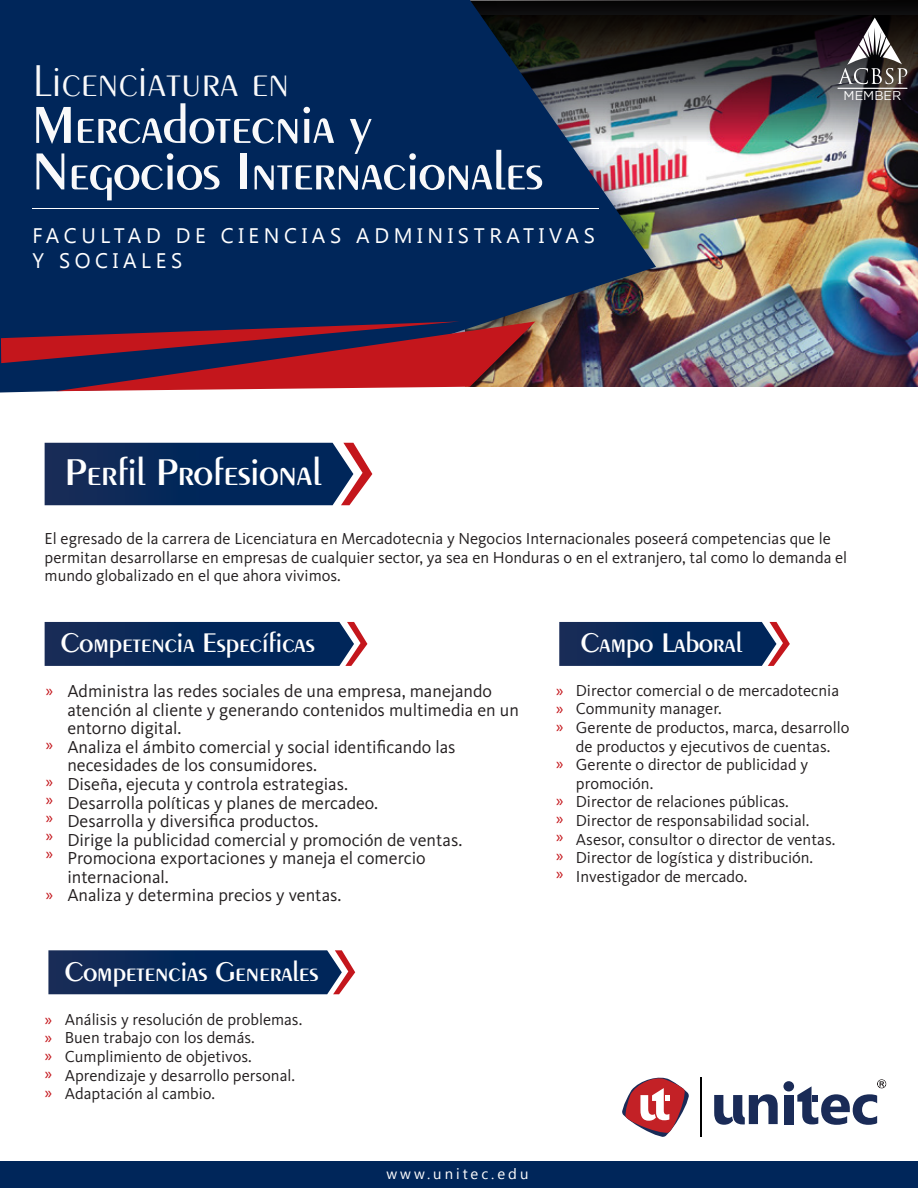
<style>
.page{position:relative;width:918px;height:1188px;background:#fff}
.page>*{position:absolute;margin:0;border:0;box-sizing:border-box;transform-origin:0 0}
.t1{font:600 55.5px/46.5px "Peignot LT Std";color:#f9f9fa}
.t2{font:300 47.55px "Peignot LT Std";color:#f9f9fa}
.t3{font:600 39.75px "Peignot LT Std";color:#fff}
.t4{font:600 28.8px "Peignot LT Std";color:#fff}
.t5{font:21px/25.2px "Segoe UI";letter-spacing:.22em;color:#fff}
.t6{font:18px/18.6px "Kievit OT";color:#231f20}
.t7{font:16.5px/18.6px "Kievit OT";color:#231f20}
.t8{font:16.5px/18.3px "Kievit OT";color:#c4161c;text-align:justify}
.t9{font:14.85px "Segoe UI";letter-spacing:.2em;color:#fff}
.t10{font:12.75px "Gotham";color:#fff}
</style>
<div class="page">
<img style="left:711px;top:142px;width:207px;height:245px">
<img style="left:711px;top:1px;width:207px;height:141px">
<svg style="left:837px;top:18px;width:71px;height:71px;background:#565052"></svg>
<svg style="left:45px;top:443px;width:327px;height:62px;background:#1a3461"></svg>
<svg style="left:559px;top:622px;width:231px;height:44px;background:#1c3561"></svg>
<img style="left:656px;top:0;width:55px;height:387px">
<svg style="left:0;top:0;width:656px;height:393px;background:#112e59"></svg>
<hr style="left:32px;top:208px;width:567px;height:1px;background:#fff">
<svg style="left:1px;top:321px;width:534px;height:70px;background:#74283e"></svg>
<svg style="left:622px;top:1077px;width:67px;height:60px"></svg>
<hr style="left:700px;top:1078px;width:2px;height:59px;background:#010101">
<div style="left:784px;top:1095px;width:9px;height:29px;background:#1a2b57"></div>
<svg style="left:797px;top:1079px;width:89px;height:46px"></svg>
<div style="left:783px;top:1081px;width:11px;height:11px;background:#1a2b57;border-radius:50%"></div>
<svg style="left:714px;top:1094px;width:64px;height:31px"></svg>
<div style="left:0;top:1161px;width:918px;height:27px;background:#00265a"></div>
<svg style="left:45px;top:622px;width:322px;height:44px;background:#15305f"></svg>
<svg style="left:48px;top:950px;width:307px;height:44px;background:#173260"></svg>
<h2 class="t2" style="left:32px;top:54px;width:258px">Licenciatura en</h2>
<h1 class="t1" style="left:32px;top:101px;width:512px">Mercadotecnia y<br>Negocios Internacionales</h1>
<p class="t5" style="left:32px;top:222px;width:564px">FACULTAD DE CIENCIAS ADMINISTRATIVAS<br>Y SOCIALES</p>
<h3 class="t3" style="left:65px;top:448px;width:258px">Perfil Profesional</h3>
<p class="t10" style="left:844px;top:88px;width:59px">MEMBER</p>
<p class="t7" style="left:45px;top:529px;width:804px">El egresado de la carrera de Licenciatura en Mercadotecnia y Negocios Internacionales poseerá competencias que le permitan desarrollarse en empresas de cualquier sector, ya sea en Honduras o en el extranjero, tal como lo demanda el mundo globalizado en el que ahora vivimos.</p>
<h3 class="t4" style="left:61px;top:626px;width:255px">Competencia Específicas</h3>
<p class="t8" style="left:46px;top:681px;width:9px">»</p>
<p class="t8" style="left:46px;top:735px;width:9px">»</p>
<p class="t8" style="left:46px;top:773px;width:9px">» » » » »</p>
<p class="t8" style="left:46px;top:885px;width:9px">»</p>
<p class="t6" style="left:67px;top:681px;width:453px">Administra las redes sociales de una empresa, manejando atención al cliente y generando contenidos multimedia en un entorno digital.<br>Analiza el ámbito comercial y social identificando las necesidades de los consumidores.<br>Diseña, ejecuta y controla estrategias.<br>Desarrolla políticas y planes de mercadeo.<br>Desarrolla y diversifica productos.<br>Dirige la publicidad comercial y promoción de ventas.<br>Promociona exportaciones y maneja el comercio internacional.<br>Analiza y determina precios y ventas.</p>
<p class="t8" style="left:45px;top:1010px;width:9px">» » » » »</p>
<h3 class="t4" style="left:65px;top:954px;width:255px">Competencias Generales</h3>
<p class="t7" style="left:65px;top:1010px;width:239px">Análisis y resolución de problemas.<br>Buen trabajo con los demás.<br>Cumplimiento de objetivos.<br>Aprendizaje y desarrollo personal.<br>Adaptación al cambio.</p>
<p class="t9" style="left:387px;top:1163px;width:143px">www.unitec.edu</p>
<p class="t8" style="left:556px;top:681px;width:9px">» » »</p>
<p class="t8" style="left:556px;top:754px;width:9px">»</p>
<p class="t8" style="left:556px;top:791px;width:9px">» » » » »</p>
<h3 class="t4" style="left:581px;top:626px;width:163px">Campo Laboral</h3>
<p class="t7" style="left:576px;top:681px;width:275px">Director comercial o de mercadotecnia<br>Community manager.<br>Gerente de productos, marca, desarrollo de productos y ejecutivos de cuentas.<br>Gerente o director de publicidad y promoción.<br>Director de relaciones públicas.<br>Director de responsabilidad social.<br>Asesor, consultor o director de ventas.<br>Director de logística y distribución.<br>Investigador de mercado.</p>
</div>
